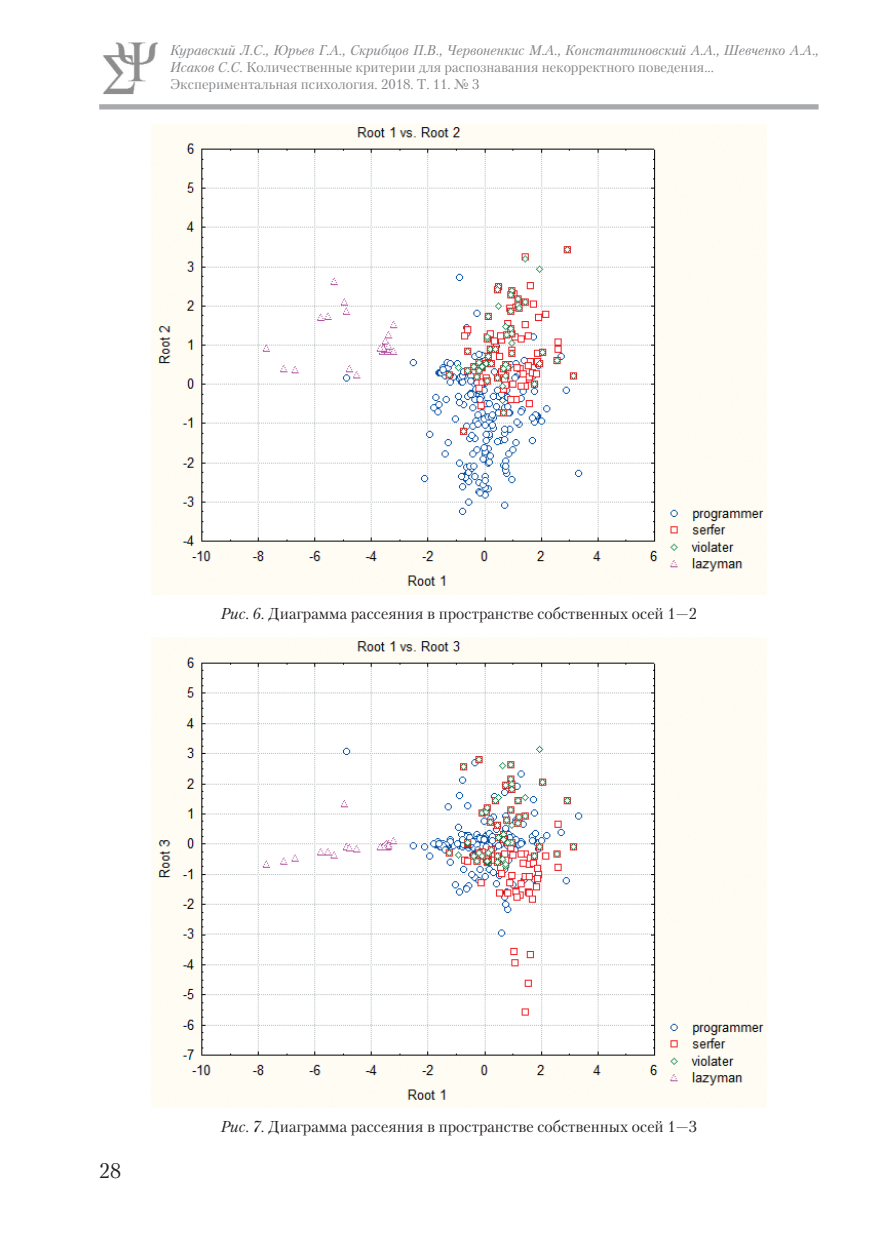
<style>
.page{position:relative;width:893px;height:1241px;background:#fff}
.page>*{position:absolute;margin:0;border:0;box-sizing:border-box;transform-origin:0 0}
.t1{font:21px "Petersburg C";color:#231f20}
.Текстовый_стиль{font:15.75px "Petersburg C";color:#231f20}
.Подзаголовок{font:italic 14px/16.6px "Petersburg C";color:#808285}
.Подзаголовок-2{font:14px "Petersburg C";color:#808285}
.s1{font-style:normal}
.s2{font-style:italic}
</style>
<div class="page">
<div style="left:99px;top:104px;width:720px;height:5px;background:#a8a9ad"></div>
<img style="left:152px;top:124px;width:614px;height:470px">
<img style="left:152px;top:637px;width:614px;height:470px">
<img style="left:103px;top:42px;width:55px;height:52px">
<p class="Подзаголовок" style="left:170px;top:42px;width:650px">Куравский Л.С., Юрьев Г.А., Скрибцов П.В., Червоненкис М.А., Константиновский А.А., Шевченко А.А.,<br>Исаков С.С. <span class="s1">Количественные критерии для распознавания некорректного поведения...</span></p>
<p class="Подзаголовок-2" style="left:170px;top:75px;width:311px">Экспериментальная психология. 2018. T. 11. № 3</p>
<p class="Текстовый_стиль" style="left:221px;top:604px;width:478px"><span class="s2">Рис. 6.</span> Диаграмма рассеяния в пространстве собственных осей 1—2</p>
<h1 class="t1" style="left:99px;top:1157px;width:24px">28</h1>
<p class="Текстовый_стиль" style="left:221px;top:1117px;width:478px"><span class="s2">Рис. 7.</span> Диаграмма рассеяния в пространстве собственных осей 1—3</p>
</div>
